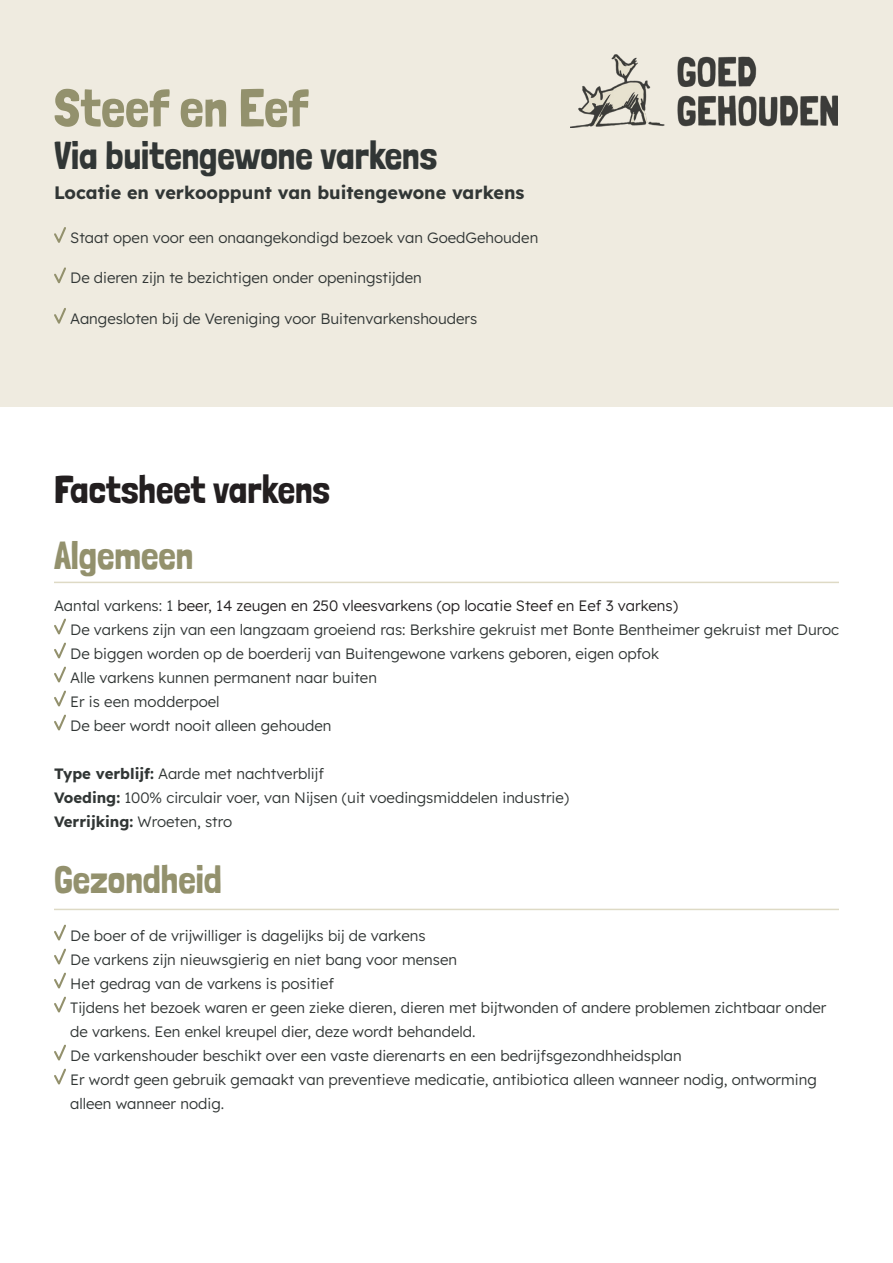
<style>
.page{position:relative;width:893px;height:1263px;background:#fff}
.page>*{position:absolute;margin:0;border:0;box-sizing:border-box;transform-origin:0 0}
.t1{font:54px "Londrina Solid";color:#93916d}
.t2{font:39px "Londrina Solid";color:#313635}
.Hoofdstuktitel{font:39px "Londrina Solid";color:#93916d}
.t3{font:39px "Londrina Solid";color:#231f20}
.t4{font:700 18px "Lexend";color:#313635}
.Body_tekst{font:300 15px/24px "Lexend";color:#313635}
.Body_tekst-2{font:300 15px "Lexend";color:#231f20}
.s1{color:#313635}
.s2{font-weight:700}
</style>
<div class="page">
<div style="left:0;top:0;width:893px;height:406px;background:#efebe0"></div>
<img style="left:570px;top:54px;width:267px;height:73px">
<svg style="left:54px;top:227px;width:12px;height:16px"></svg>
<svg style="left:54px;top:267px;width:12px;height:17px"></svg>
<svg style="left:54px;top:308px;width:12px;height:16px"></svg>
<hr style="left:54px;top:582px;width:785px;height:1px;background:#dedac5">
<svg style="left:54px;top:618px;width:12px;height:113px"></svg>
<hr style="left:54px;top:909px;width:785px;height:1px;background:#dedac5">
<svg style="left:54px;top:924px;width:12px;height:89px"></svg>
<svg style="left:54px;top:1044px;width:12px;height:41px"></svg>
<p class="t1" style="left:54px;top:76px;width:256px">Steef en Eef</p>
<p class="t2" style="left:54px;top:132px;width:385px">Via buitengewone varkens</p>
<p class="t4" style="left:54px;top:178px;width:472px">Locatie en verkooppunt van buitengewone varkens</p>
<p class="Body_tekst" style="left:70px;top:225px;width:470px">Staat open voor een onaangekondigd bezoek van GoedGehouden</p>
<p class="Body_tekst" style="left:70px;top:265px;width:353px">De dieren zijn te bezichtigen onder openingstijden</p>
<p class="Body_tekst" style="left:70px;top:305px;width:409px">Aangesloten bij de Vereniging voor Buitenvarkenshouders</p>
<p class="t3" style="left:54px;top:466px;width:278px">Factsheet varkens</p>
<p class="Hoofdstuktitel" style="left:54px;top:532px;width:141px">Algemeen</p>
<p class="Body_tekst-2" style="left:54px;top:594px;width:625px"><span class="s1">Aantal varkens: 1</span> beer, 14 zeugen en 250 vleesvarkens (op locatie Steef en Eef 3 varkens)</p>
<p class="Body_tekst" style="left:70px;top:616px;width:770px">De varkens zijn van een langzaam groeiend ras: Berkshire gekruist met Bonte Bentheimer gekruist met Duroc</p>
<p class="Body_tekst" style="left:70px;top:640px;width:590px">De biggen worden op de boerderij van Buitengewone varkens geboren, eigen opfok</p>
<p class="Body_tekst" style="left:70px;top:664px;width:308px">Alle varkens kunnen permanent naar buiten</p>
<p class="Body_tekst" style="left:70px;top:688px;width:151px">Er is een modderpoel</p>
<p class="Body_tekst" style="left:70px;top:712px;width:263px">De beer wordt nooit alleen gehouden</p>
<p class="Body_tekst" style="left:54px;top:760px;width:272px"><span class="s2">Type verblijf:</span> Aarde met nachtverblijf</p>
<p class="Body_tekst" style="left:54px;top:784px;width:517px"><span class="s2">Voeding:</span> 100% circulair voer, van Nijsen (uit voedingsmiddelen industrie)</p>
<p class="Body_tekst" style="left:54px;top:808px;width:180px"><span class="s2">Verrijking:</span> Wroeten, stro</p>
<p class="Hoofdstuktitel" style="left:54px;top:856px;width:169px">Gezondheid</p>
<p class="Body_tekst" style="left:70px;top:922px;width:357px">De boer of de vrijwilliger is dagelijks bij de varkens</p>
<p class="Body_tekst" style="left:70px;top:946px;width:388px">De varkens zijn nieuwsgierig en niet bang voor mensen</p>
<p class="Body_tekst" style="left:70px;top:970px;width:266px">Het gedrag van de varkens is positief</p>
<p class="Body_tekst" style="left:70px;top:994px;width:758px">Tijdens het bezoek waren er geen zieke dieren, dieren met bijtwonden of andere problemen zichtbaar onder de varkens. Een enkel kreupel dier, deze wordt behandeld.</p>
<p class="Body_tekst" style="left:70px;top:1042px;width:613px">De varkenshouder beschikt over een vaste dierenarts en een bedrijfsgezondhheidsplan</p>
<p class="Body_tekst" style="left:70px;top:1066px;width:748px">Er wordt geen gebruik gemaakt van preventieve medicatie, antibiotica alleen wanneer nodig, ontworming alleen wanneer nodig.</p>
</div>
